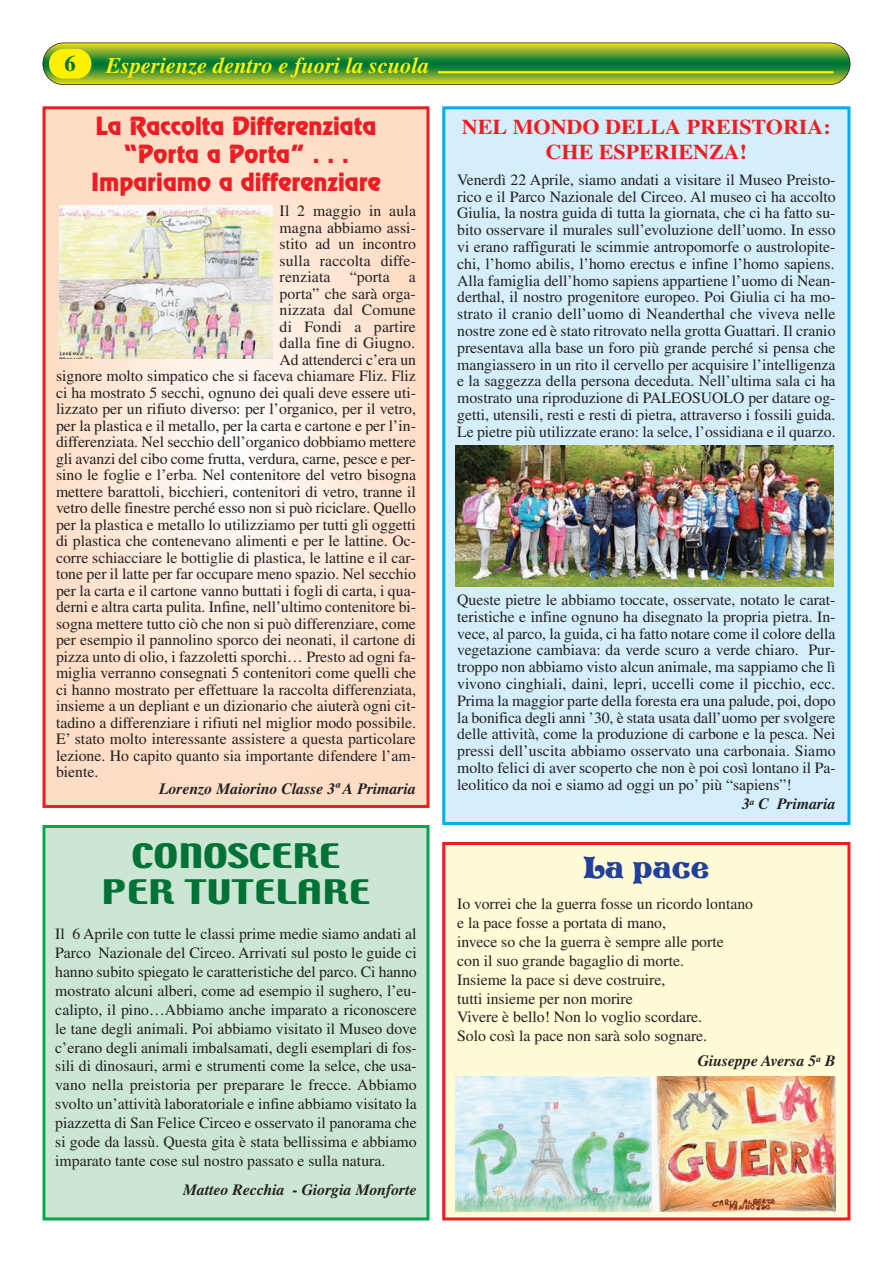
<style>
.page{position:relative;width:893px;height:1263px;background:#fff}
.page>*{position:absolute;margin:0;border:0;box-sizing:border-box;transform-origin:0 0}
.t1{font:30px/36px "Techno";color:#007236;text-align:center;scale:1.5 1}
.t2{font:30px "Storybook";color:#223f99}
.t3{font:22.5px/27.8px "Revue";color:#ee1d23;text-align:center}
.t4{font:italic 700 22.5px "Times";color:#fff101}
.t5{font:700 22.5px "Times";color:#007236}
.t6{font:700 21px/25.2px "Times";color:#ee1d23;text-align:center;scale:1.05 1}
.t7{font:15.75px/16.8px "Times";color:#231f20;text-align:justify}
.t8{font:italic 700 15.75px "Times";color:#231f20}
</style>
<div class="page">
<div style="left:46px;top:828px;width:380px;height:389px;background:#cbe6d3"></div>
<div style="left:43px;top:825px;width:386px;height:395px;border:3px solid #00a54f"></div>
<svg style="left:43px;top:43px;width:807px;height:42px"></svg>
<div style="left:43px;top:43px;width:807px;height:42px;border:2px solid #231f20;border-radius:21px"></div>
<div style="left:49px;top:49px;width:42px;height:30px;background:#fff101;border-radius:15px"></div>
<hr style="left:438px;top:71px;width:395px;height:2px;background:#fff101">
<svg style="left:47px;top:110px;width:378px;height:694px"></svg>
<div style="left:43px;top:106px;width:386px;height:702px;border:3px solid #ee1d23"></div>
<div style="left:445px;top:109px;width:402px;height:713px;background:#d4effb"></div>
<div style="left:442px;top:106px;width:408px;height:719px;border:3px solid #00aeef"></div>
<img style="left:60px;top:205px;width:212px;height:154px">
<div style="left:445px;top:845px;width:402px;height:372px;background:#fffbd6"></div>
<div style="left:442px;top:842px;width:408px;height:378px;border:3px solid #ee1d23"></div>
<img style="left:455px;top:445px;width:378px;height:141px">
<img style="left:456px;top:1076px;width:380px;height:135px">
<h2 class="t5" style="left:65px;top:56px;width:13px">6</h2>
<h2 class="t4" style="left:106px;top:57px;width:324px">Esperienze dentro e fuori la scuola</h2>
<h2 class="t3" style="left:91px;top:114px;width:291px">La Raccolta Differenziata “Porta a Porta” . . .<br>Impariamo a differenziare</h2>
<p class="t7" style="left:280px;top:204px;width:138px">Il 2 maggio in aula</p>
<p class="t7" style="left:280px;top:221px;width:138px">magna abbiamo assi-</p>
<p class="t7" style="left:280px;top:237px;width:138px">stito ad un incontro</p>
<p class="t7" style="left:280px;top:254px;width:138px">sulla raccolta diffe-</p>
<p class="t7" style="left:280px;top:270px;width:138px">renziata “porta a</p>
<p class="t7" style="left:280px;top:287px;width:138px">porta” che sarà orga-</p>
<p class="t7" style="left:280px;top:303px;width:138px">nizzata dal Comune</p>
<p class="t7" style="left:280px;top:320px;width:138px">di Fondi a partire</p>
<p class="t7" style="left:280px;top:336px;width:137px">dalla fine di Giugno.</p>
<p class="t7" style="left:280px;top:353px;width:138px">Ad attenderci c’era un</p>
<p class="t7" style="left:56px;top:369px;width:361px">signore molto simpatico che si faceva chiamare Fliz. Fliz</p>
<p class="t7" style="left:56px;top:386px;width:361px">ci ha mostrato 5 secchi, ognuno dei quali deve essere uti-</p>
<p class="t7" style="left:56px;top:402px;width:361px">lizzato per un rifiuto diverso: per l’organico, per il vetro,</p>
<p class="t7" style="left:56px;top:419px;width:361px">per la plastica e il metallo, per la carta e cartone e per l’in-</p>
<p class="t7" style="left:56px;top:435px;width:361px">differenziata. Nel secchio dell’organico dobbiamo mettere</p>
<p class="t7" style="left:56px;top:452px;width:361px">gli avanzi del cibo come frutta, verdura, carne, pesce e per-</p>
<p class="t7" style="left:56px;top:468px;width:361px">sino le foglie e l’erba. Nel contenitore del vetro bisogna</p>
<p class="t7" style="left:56px;top:485px;width:361px">mettere barattoli, bicchieri, contenitori di vetro, tranne il</p>
<p class="t7" style="left:56px;top:501px;width:361px">vetro delle finestre perché esso non si può riciclare. Quello</p>
<p class="t7" style="left:56px;top:518px;width:361px">per la plastica e metallo lo utilizziamo per tutti gli oggetti</p>
<p class="t7" style="left:56px;top:534px;width:361px">di plastica che contenevano alimenti e per le lattine. Oc-</p>
<p class="t7" style="left:56px;top:551px;width:361px">corre schiacciare le bottiglie di plastica, le lattine e il car-</p>
<p class="t7" style="left:56px;top:567px;width:361px">tone per il latte per far occupare meno spazio. Nel secchio</p>
<p class="t7" style="left:56px;top:584px;width:361px">per la carta e il cartone vanno buttati i fogli di carta, i qua-</p>
<p class="t7" style="left:56px;top:600px;width:361px">derni e altra carta pulita. Infine, nell’ultimo contenitore bi-</p>
<p class="t7" style="left:56px;top:617px;width:361px">sogna mettere tutto ciò che non si può differenziare, come</p>
<p class="t7" style="left:56px;top:633px;width:361px">per esempio il pannolino sporco dei neonati, il cartone di</p>
<p class="t7" style="left:56px;top:650px;width:361px">pizza unto di olio, i fazzoletti sporchi… Presto ad ogni fa-</p>
<p class="t7" style="left:56px;top:666px;width:361px">miglia verranno consegnati 5 contenitori come quelli che</p>
<p class="t7" style="left:56px;top:683px;width:361px">ci hanno mostrato per effettuare la raccolta differenziata,</p>
<p class="t7" style="left:56px;top:699px;width:361px">insieme a un depliant e un dizionario che aiuterà ogni cit-</p>
<p class="t7" style="left:56px;top:716px;width:361px">tadino a differenziare i rifiuti nel miglior modo possibile.</p>
<p class="t7" style="left:56px;top:732px;width:361px">E’ stato molto interessante assistere a questa particolare</p>
<p class="t7" style="left:56px;top:749px;width:361px">lezione. Ho capito quanto sia importante difendere l’am-</p>
<p class="t7" style="left:56px;top:765px;width:44px">biente.</p>
<p class="t8" style="left:159px;top:783px;width:258px">Lorenzo Maiorino Classe 3ª A Primaria</p>
<h1 class="t1" style="left:102px;top:839px;width:181px">CONOSCERE<br>PER TUTELARE</h1>
<p class="t7" style="left:55px;top:926px;width:363px;line-height:18.9px">Il 6 Aprile con tutte le classi prime medie siamo andati al Parco Nazionale del Circeo. Arrivati sul posto le guide ci hanno subito spiegato le caratteristiche del parco. Ci hanno mostrato alcuni alberi, come ad esempio il sughero, l’eu&shy;calipto, il pino…Abbiamo anche imparato a riconoscere le tane degli animali. Poi abbiamo visitato il Museo dove c’erano degli animali imbalsamati, degli esemplari di fos&shy;sili di dinosauri, armi e strumenti come la selce, che usa&shy;vano nella preistoria per preparare le frecce. Abbiamo svolto un’attività laboratoriale e infine abbiamo visitato la piazzetta di San Felice Circeo e osservato il panorama che si gode da lassù. Questa gita è stata bellissima e abbiamo imparato tante cose sul nostro passato e sulla natura.</p>
<p class="t8" style="left:183px;top:1183px;width:235px">Matteo Recchia - Giorgia Monforte</p>
<h3 class="t6" style="left:462px;top:116px;width:353px">NEL MONDO DELLA PREISTORIA:<br>CHE ESPERIENZA!</h3>
<p class="t7" style="left:457px;top:173px;width:380px">Venerdì 22 Aprile, siamo andati a visitare il Museo Preisto&shy;rico e il Parco Nazionale del Circeo. Al museo ci ha accolto Giulia, la nostra guida di tutta la giornata, che ci ha fatto su&shy;bito osservare il murales sull’evoluzione dell’uomo. In esso vi erano raffigurati le scimmie antropomorfe o austrolopite&shy;chi, l’homo abilis, l’homo erectus e infine l’homo sapiens.<br>Alla famiglia dell’homo sapiens appartiene l’uomo di Nean&shy;derthal, il nostro progenitore europeo. Poi Giulia ci ha mo&shy;strato il cranio dell’uomo di Neanderthal che viveva nelle nostre zone ed è stato ritrovato nella grotta Guattari. Il cranio presentava alla base un foro più grande perché si pensa che mangiassero in un rito il cervello per acquisire l’intelligenza e la saggezza della persona deceduta. Nell’ultima sala ci ha mostrato una riproduzione di PALEOSUOLO per datare og&shy;getti, utensili, resti e resti di pietra, attraverso i fossili guida.<br>Le pietre più utilizzate erano: la selce, l’ossidiana e il quarzo.</p>
<p class="t7" style="left:457px;top:593px;width:380px">Queste pietre le abbiamo toccate, osservate, notato le carat&shy;teristiche e infine ognuno ha disegnato la propria pietra. In&shy;vece, al parco, la guida, ci ha fatto notare come il colore della vegetazione cambiava: da verde scuro a verde chiaro. Pur&shy;troppo non abbiamo visto alcun animale, ma sappiamo che lì vivono cinghiali, daini, lepri, uccelli come il picchio, ecc.<br>Prima la maggior parte della foresta era una palude, poi, dopo la bonifica degli anni ’30, è stata usata dall’uomo per svolgere delle attività, come la produzione di carbone e la pesca. Nei pressi dell’uscita abbiamo osservato una carbonaia. Siamo molto felici di aver scoperto che non è poi così lontano il Pa&shy;leolitico da noi e siamo ad oggi un po’ più “sapiens”!</p>
<p class="t8" style="left:742px;top:798px;width:95px">3<sup>a</sup> C Primaria</p>
<h1 class="t2" style="left:583px;top:851px;width:127px">La pace</h1>
<p class="t7" style="left:457px;top:896px;width:298px;line-height:18.9px;text-align:left">Io vorrei che la guerra fosse un ricordo lontano e la pace fosse a portata di mano,<br>invece so che la guerra è sempre alle porte<br>con il suo grande bagaglio di morte.<br>Insieme la pace si deve costruire,<br>tutti insieme per non morire<br>Vivere è bello! Non lo voglio scordare.<br>Solo così la pace non sarà solo sognare.</p>
<p class="t8" style="left:698px;top:1055px;width:139px">Giuseppe Aversa 5<sup>a</sup> B</p>
</div>
